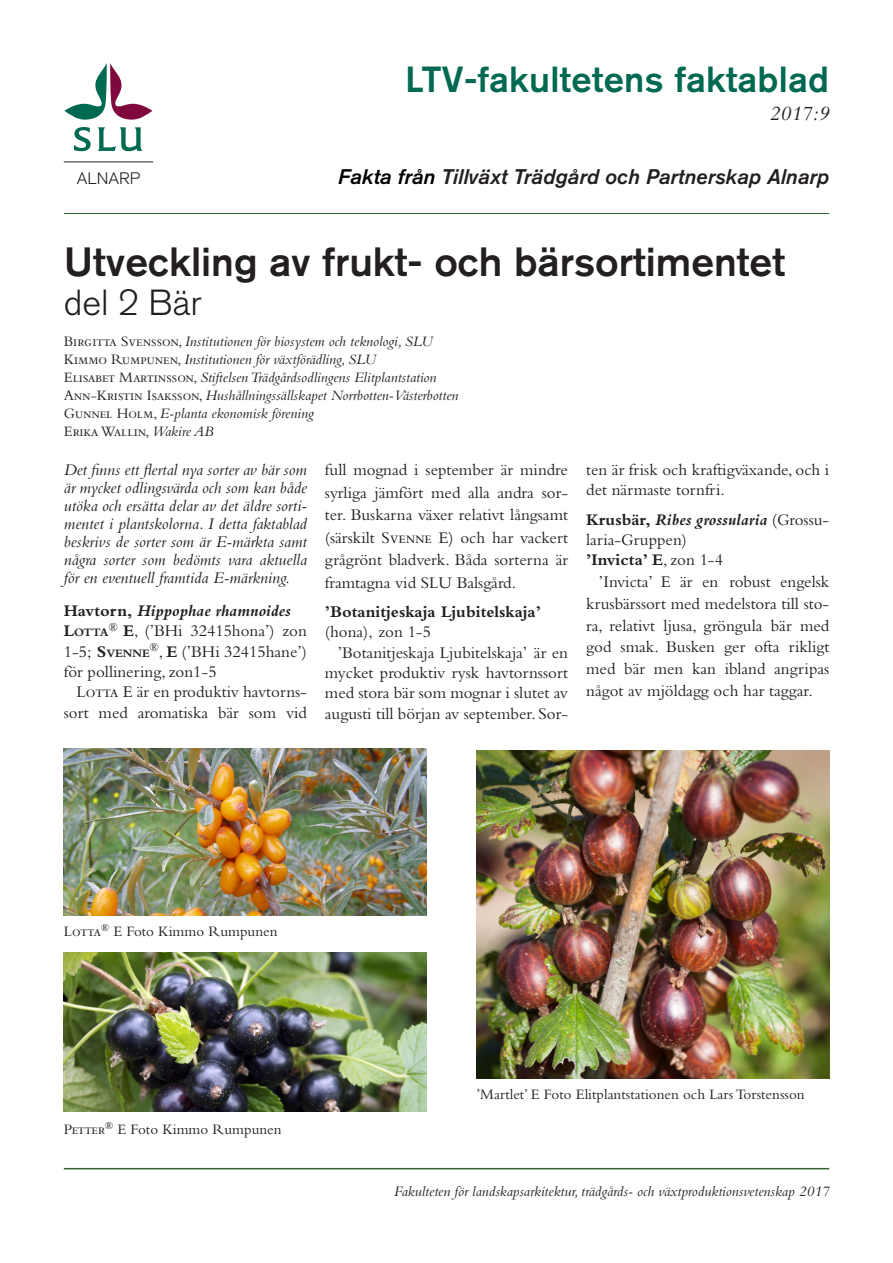
<style>
.page{position:relative;width:893px;height:1263px;background:#fff}
.page>*{position:absolute;margin:0;border:0;box-sizing:border-box;transform-origin:0 0}
.Titel{font:500 40.5px "Akzidenz Grotesk BQ";color:#231f20}
.t1{font:500 36px "Akzidenz Grotesk BQ";letter-spacing:.01em;color:#006951}
.Titel-2{font:300 36px "Akzidenz Grotesk BQ";color:#231f20}
.t2{font:italic 21px "Akzidenz Grotesk BQ Med";color:#231f20}
.t3{font:italic 21px "Bembo Std";color:#231f20}
.Brödtext{font:16.95px/20.4px "Bembo Std";color:#231f20;text-align:justify}
.Ingress{font:italic 16.95px/18px "Bembo Std";color:#231f20;text-align:justify}
.Brödtext_utan_indrag{font:16.95px/20.4px "Bembo Std";color:#231f20}
.Brödtext_utan_indrag-2{font:700 16.95px/20.4px "Bembo Std";color:#231f20}
.Brödtext_utan_indrag-3{font:italic 700 16.95px "Bembo Std";color:#231f20}
.t4{font:300 16.5px "Akzidenz Grotesk BQ";color:#231f20}
.Författare{font:italic 15px "Bembo Std";color:#231f20}
.Bildtext{font:15px "Bembo Std";color:#231f20}
.Fot{font:italic 15px "Bembo Std";color:#231f20}
.Författare-2{font:15px "Bembo SC";color:#231f20}
.Brödtext_utan_indrag-4{font:700 11.85px "Bembo Std";color:#231f20}
.s1{color:#000}
.s2{font-family:"Bembo SC";font-style:normal}
.s3{font-family:"Bembo Std";font-style:italic}
.s4{color:#202020}
.s5{font-style:normal}
.s6{font-size:16.95px}
.s7{font-weight:700}
.s8{font-weight:400;font-size:16.95px}
.s9{font-weight:400}
.s10{font-weight:700;font-style:italic}
</style>
<div class="page">
<hr style="left:64px;top:1168px;width:765px;height:1px;background:#316634">
<hr style="left:64px;top:213px;width:765px;height:1px;background:#316634">
<hr style="left:64px;top:162px;width:89px;height:1px;background:#231f20">
<svg style="left:65px;top:63px;width:87px;height:57px"></svg>
<svg style="left:74px;top:127px;width:17px;height:24px"></svg>
<svg style="left:98px;top:127px;width:45px;height:24px"></svg>
<img style="left:64px;top:749px;width:362px;height:166px">
<img style="left:476px;top:750px;width:353px;height:329px">
<img style="left:64px;top:953px;width:362px;height:158px">
<p class="t1" style="left:405px;top:57px;width:425px">LTV-fakultetens faktablad</p>
<p class="t4" style="left:77px;top:169px;width:65px">ALNARP</p>
<p class="t3" style="left:769px;top:102px;width:61px">2017:9</p>
<p class="t2" style="left:338px;top:164px;width:493px"><span class="s1">Fakta från</span> Tillväxt Trädgård och Partnerskap Alnarp</p>
<p class="Titel" style="left:64px;top:237px;width:723px">Utveckling av frukt- och bärsortimentet</p>
<p class="Titel-2" style="left:64px;top:283px;width:139px">del 2 Bär</p>
<p class="Författare" style="left:64px;top:333px;width:370px"><span class="s2">Birgitta Svensson,</span> Institutionen för biosystem och teknologi, SLU</p>
<p class="Författare" style="left:64px;top:351px;width:314px"><span class="s2">Kimmo Rumpunen,</span> Institutionen för växtförädling, SLU</p>
<p class="Författare" style="left:64px;top:369px;width:374px"><span class="s2">Elisabet Martinsson,</span> Stiftelsen Trädgårdsodlingens Elitplantstation</p>
<p class="Författare" style="left:64px;top:387px;width:396px"><span class="s2">Ann-Kristin Isaksson,</span> Hushållningssällskapet Norrbotten-Västerbotten</p>
<p class="Författare" style="left:64px;top:405px;width:251px"><span class="s2">Gunnel Holm,</span> E-planta ekonomisk förening</p>
<p class="Författare-2" style="left:64px;top:423px;width:151px">Erika Wallin, <span class="s3">Wakire AB</span></p>
<p class="Ingress" style="left:64px;top:460px;width:245px">Det finns ett flertal nya sorter av bär som är mycket odlingsvärda och som kan både utöka och ersätta delar av det äldre sorti&shy;mentet i plantskolorna. <span class="s4">I detta faktablad beskrivs de sorter som är E-märkta samt några sorter som bedömts vara aktuella för en eventuell framtida E-märkning.</span></p>
<p class="Brödtext_utan_indrag-3" style="left:64px;top:601px;width:229px"><span class="s5">Havtorn,</span> Hippophae rhamnoides</p>
<p class="Brödtext_utan_indrag-4" style="left:64px;top:626px;width:46px"><span class="s6">L</span>OTTA</p>
<p class="Brödtext_utan_indrag" style="left:109px;top:620px;width:200px"><sup>®</sup> <span class="s7">E</span>, (’BHi 32415hona’) zon</p>
<p class="Brödtext_utan_indrag-4" style="left:64px;top:646px;width:88px"><span class="s8">1-5;</span> <span class="s6">S</span>VENNE</p>
<p class="Brödtext_utan_indrag" style="left:64px;top:641px;width:245px;text-indent:86px"><sup>®</sup>, <span class="s7">E</span> (’BHi 32415hane’) för pollinering, zon1-5</p>
<p class="Brödtext" style="left:64px;top:681px;width:245px;text-align:right">Lotta E är en produktiv havtorns&shy;sort med aromatiska bär som vid</p>
<p class="Brödtext" style="left:325px;top:458px;width:245px;line-height:22.5px">full mognad i september är mindre syrliga jämfört med alla andra sor&shy;ter. Buskarna växer relativt långsamt (särskilt Svenne E) och har vackert grågrönt bladverk. Båda sorterna är framtagna vid SLU Balsgård.</p>
<p class="Brödtext_utan_indrag-2" style="left:325px;top:601px;width:218px">’Botanitjeskaja Ljubitelskaja’ <span class="s9">(hona), zon 1-5</span></p>
<p class="Brödtext" style="left:325px;top:642px;width:245px;text-indent:13px">’Botanitjeskaja Ljubitelskaja’ är en mycket produktiv rysk havtornssort med stora bär som mognar i slutet av augusti till början av september. Sor-</p>
<p class="Brödtext" style="left:586px;top:459px;width:245px">ten är frisk och kraftigväxande, och i det närmaste tornfri.</p>
<p class="Brödtext_utan_indrag" style="left:586px;top:509px;width:245px"><span class="s7">Krusbär,</span> <span class="s10">Ribes grossularia</span> (Grossu&shy;laria-Gruppen)</p>
<p class="Brödtext_utan_indrag-2" style="left:586px;top:550px;width:138px">’Invicta’ E<span class="s9">, zon 1-4</span></p>
<p class="Brödtext" style="left:586px;top:570px;width:245px;line-height:21.8px;text-indent:13px">’Invicta’ E är en robust engelsk krusbärssort med medelstora till sto&shy;ra, relativt ljusa, gröngula bär med god smak. Busken ger ofta rikligt med bär men kan ibland angripas något av mjöldagg och har taggar.</p>
<p class="Bildtext" style="left:64px;top:922px;width:215px">Lotta<sup>®</sup> E Foto Kimmo Rumpunen</p>
<p class="Bildtext" style="left:64px;top:1120px;width:219px">Petter<sup>®</sup> E Foto Kimmo Rumpunen</p>
<p class="Bildtext" style="left:476px;top:1086px;width:330px">’Martlet’ E Foto Elitplantstationen och Lars Torstensson</p>
<p class="Fot" style="left:394px;top:1182px;width:437px">Fakulteten för landskapsarkitektur, trädgårds- och växtproduktionsvetenskap 2017</p>
</div>
